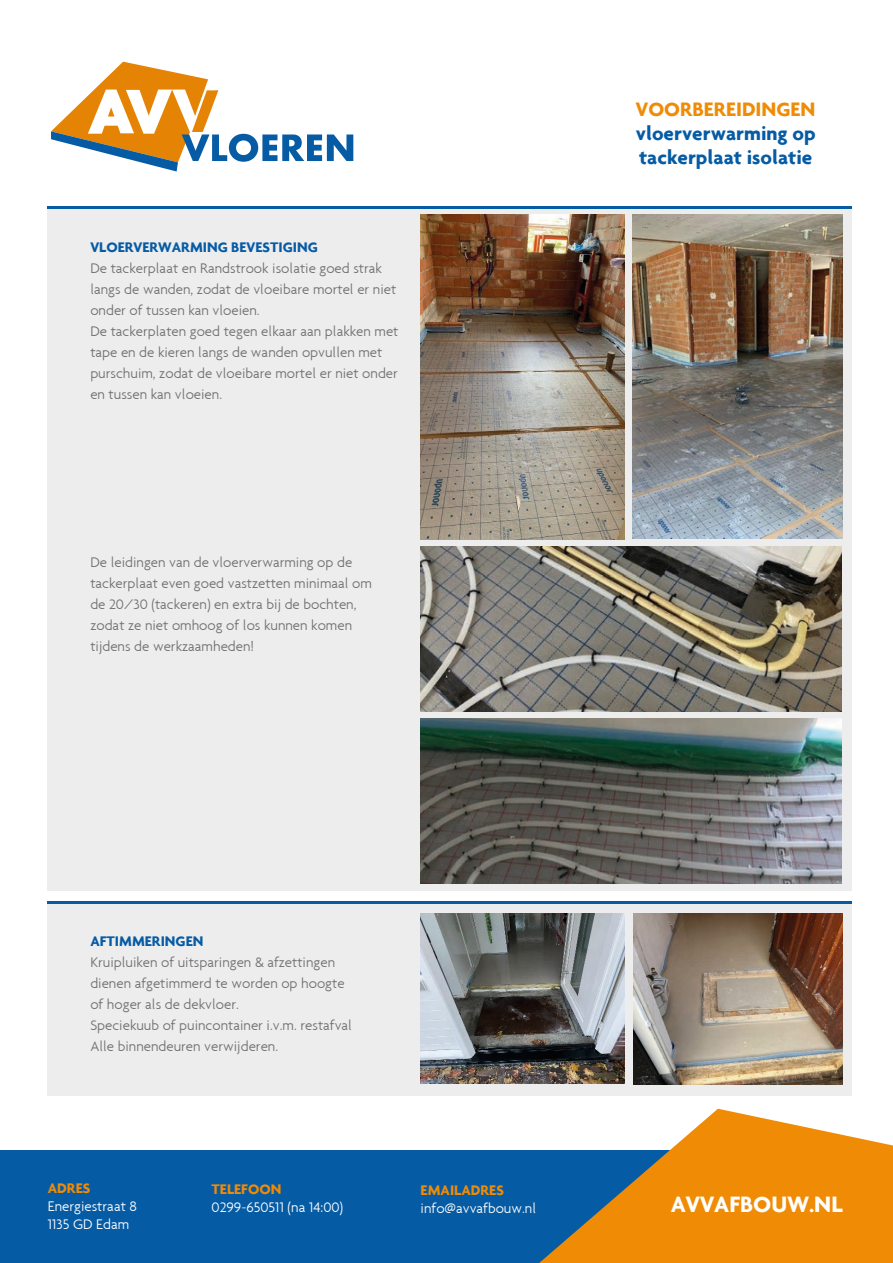
<style>
.page{position:relative;width:893px;height:1263px;background:#fff}
.page>*{position:absolute;margin:0;border:0;box-sizing:border-box;transform-origin:0 0}
.t1{font:700 24px "Agenda";color:#fff}
.t2{font:700 21px/24px "Agenda";color:#065ba5}
.t3{font:700 21px "Agenda";color:#f08b05}
.t4{font:300 15px/21px "Agenda";color:#70706f}
.t5{font:300 15px "Agenda";color:#fff}
.t6{font:700 15px "Agenda";color:#065ba5}
.t7{font:700 15px "Agenda";color:#f08b05}
</style>
<div class="page">
<div style="left:48px;top:208px;width:804px;height:683px;background:#ededed"></div>
<div style="left:48px;top:904px;width:804px;height:192px;background:#ededed"></div>
<div style="left:0;top:1150px;width:893px;height:113px;background:#065ba5"></div>
<svg style="left:539px;top:1109px;width:354px;height:154px;fill:#f08b05"></svg>
<svg style="left:51px;top:62px;width:302px;height:110px"></svg>
<img style="left:421px;top:215px;width:204px;height:324px">
<img style="left:632px;top:215px;width:210px;height:324px">
<img style="left:421px;top:547px;width:421px;height:164px">
<img style="left:421px;top:719px;width:421px;height:164px">
<img style="left:421px;top:914px;width:204px;height:169px">
<img style="left:633px;top:914px;width:210px;height:170px">
<hr style="left:48px;top:206px;width:804px;height:2px;background:#065ba5">
<hr style="left:48px;top:901px;width:804px;height:3px;background:#065ba5">
<p class="t6" style="left:90px;top:238px;width:229px">VLOERVERWARMING BEVESTIGING</p>
<p class="t4" style="left:90px;top:258px;width:307px">De tackerplaat en Randstrook isolatie goed strak langs de wanden, zodat de vloeibare mortel er niet onder of tussen kan vloeien.</p>
<p class="t4" style="left:90px;top:321px;width:310px">De tackerplaten goed tegen elkaar aan plakken met tape en de kieren langs de wanden opvullen met purschuim, zodat de vloeibare mortel er niet onder en tussen kan vloeien.</p>
<p class="t4" style="left:90px;top:552px;width:283px">De leidingen van de vloerverwarming op de tackerplaat even goed vastzetten minimaal om de 20/30 (tackeren) en extra bij de bochten, zodat ze niet omhoog of los kunnen komen tijdens de werkzaamheden!</p>
<p class="t3" style="left:636px;top:96px;width:181px">VOORBEREIDINGEN</p>
<p class="t2" style="left:636px;top:120px;width:181px">vloerverwarming op tackerplaat isolatie</p>
<p class="t6" style="left:90px;top:932px;width:115px">AFTIMMERINGEN</p>
<p class="t4" style="left:90px;top:952px;width:256px">Kruipluiken of uitsparingen &amp; afzettingen dienen afgetimmerd te worden op hoogte of hoger als de dekvloer.</p>
<p class="t4" style="left:90px;top:1015px;width:263px">Speciekuub of puincontainer i.v.m. restafval</p>
<p class="t4" style="left:90px;top:1036px;width:189px">Alle binnendeuren verwijderen.</p>
<p class="t7" style="left:48px;top:1179px;width:44px">ADRES</p>
<p class="t5" style="left:48px;top:1197px;width:91px">Energiestraat 8</p>
<p class="t5" style="left:48px;top:1215px;width:83px">1135 GD Edam</p>
<p class="t7" style="left:212px;top:1180px;width:71px">TELEFOON</p>
<p class="t5" style="left:212px;top:1198px;width:133px">0299-650511 (na 14:00)</p>
<p class="t7" style="left:421px;top:1180px;width:85px">EMAILADRES</p>
<p class="t5" style="left:421px;top:1199px;width:117px">info@avvafbouw.nl</p>
<p class="t1" style="left:671px;top:1189px;width:173px">AVVAFBOUW.NL</p>
</div>
